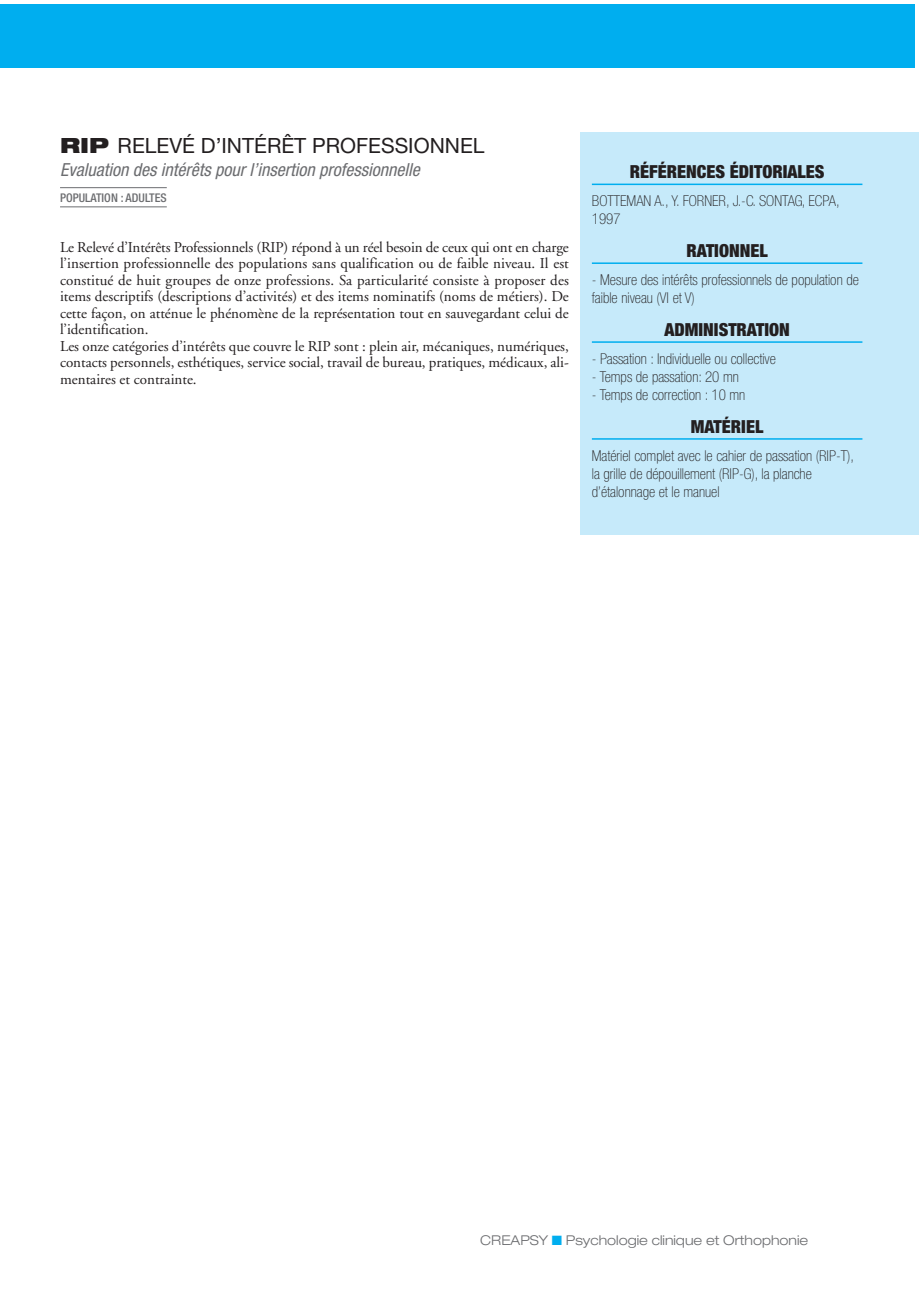
<style>
.page{position:relative;width:919px;height:1314px;background:#fff}
.page>*{position:absolute;margin:0;border:0;box-sizing:border-box;transform-origin:0 0}
.t1{font:21px "Helvetica Neue LT Std";color:#231f20}
.t2{font:900 condensed 18px "Helvetica Neue LT Std";color:#231f20}
.t3{font:italic condensed 18px "Helvetica Neue LT Std";color:#6c6d70}
.t4{font:15px/16.5px "Adobe Garamond";color:#231f20}
.t5{font:100 condensed 15px/18px "Helvetica Neue LT Std";color:#231f20}
.t6{font:300 expanded 13.5px "Helvetica Neue LT Std";color:#6c6d70}
.t7{font:500 condensed 12px "Helvetica Neue LT Std";color:#6c6d70}
.s1{font-weight:900;font-stretch:expanded}
.s2{color:#00aeef}
</style>
<div class="page">
<div style="left:580px;top:133px;width:338px;height:402px;background:#c6eafa"></div>
<hr style="left:592px;top:184px;width:270px;height:1px;background:#00aeef">
<hr style="left:592px;top:262px;width:270px;height:2px;background:#00aeef">
<hr style="left:592px;top:341px;width:270px;height:2px;background:#00aeef">
<hr style="left:592px;top:438px;width:270px;height:2px;background:#00aeef">
<hr style="left:60px;top:187px;width:107px;height:1px;background:#6c6d70">
<hr style="left:60px;top:207px;width:107px;height:1px;background:#6c6d70">
<div style="left:0;top:4px;width:914px;height:64px;background:#00aeef"></div>
<h1 class="t1" style="left:60px;top:138px;width:426px"><span class="s1">RIP</span> RELEVÉ D’INTÉRÊT PROFESSIONNEL</h1>
<p class="t3" style="left:60px;top:164px;width:361px">Evaluation des intérêts pour l’insertion professionnelle</p>
<p class="t7" style="left:60px;top:194px;width:108px">POPULATION : ADULTES</p>
<p class="t4" style="left:60px;top:240px;width:510px">Le Relevé d’Intérêts Professionnels (RIP) répond à un réel besoin de ceux qui ont en charge l’insertion professionnelle des populations sans qualification ou de faible niveau. Il est constitué de huit groupes de onze professions. Sa particularité consiste à proposer des items descriptifs (descriptions d’activités) et des items nominatifs (noms de métiers). De cette façon, on atténue le phénomène de la représentation tout en sauvegardant celui de l’identification.<br>Les onze catégories d’intérêts que couvre le RIP sont : plein air, mécaniques, numériques, contacts personnels, esthétiques, service social, travail de bureau, pratiques, médicaux, ali&shy;mentaires et contrainte.</p>
<p class="t2" style="left:630px;top:166px;width:196px">RÉFÉRENCES ÉDITORIALES</p>
<p class="t5" style="left:592px;top:193px;width:249px">BOTTEMAN A., Y. FORNER, J.-C. SONTAG, ECPA,<br>1997</p>
<p class="t2" style="left:686px;top:244px;width:83px">RATIONNEL</p>
<p class="t5" style="left:592px;top:272px;width:268px">- Mesure des intérêts professionnels de population de faible niveau (VI et V)</p>
<p class="t2" style="left:664px;top:323px;width:126px">ADMINISTRATION</p>
<p class="t5" style="left:592px;top:351px;width:186px">- Passation : Individuelle ou collective</p>
<p class="t5" style="left:592px;top:369px;width:148px">- Temps de passation: 20 mn</p>
<p class="t5" style="left:592px;top:387px;width:155px">- Temps de correction : 10 mn</p>
<p class="t2" style="left:691px;top:420px;width:74px">MATÉRIEL</p>
<p class="t5" style="left:592px;top:448px;width:264px">Matériel complet avec le cahier de passation (RIP-T), la grille de dépouillement (RIP-G), la planche d’étalonnage et le manuel</p>
<p class="t6" style="left:480px;top:1235px;width:329px">CREAPSY <span class="s2">■</span> Psychologie clinique et Orthophonie</p>
</div>
